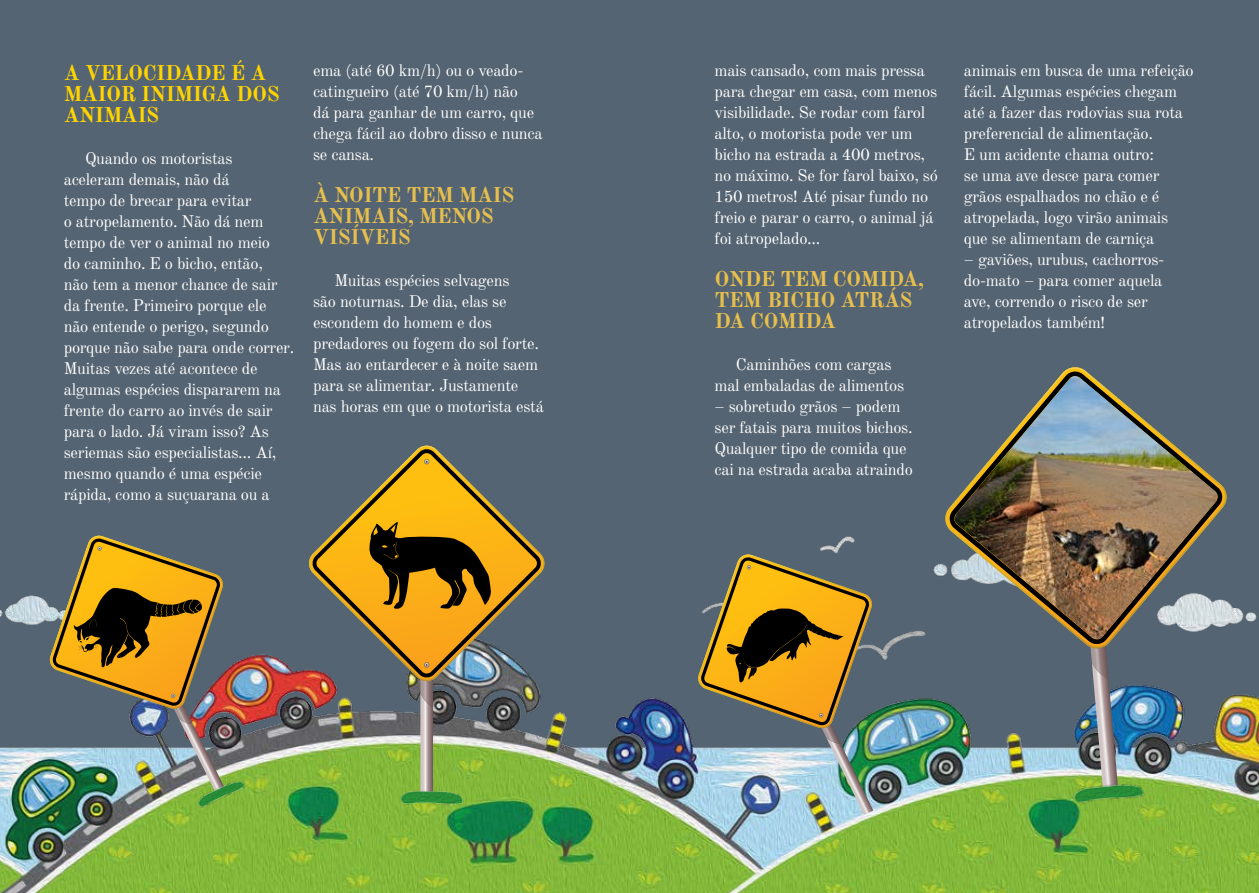
<style>
.page{position:relative;width:1259px;height:893px;background:#556472}
.page>*{position:absolute;margin:0;border:0;box-sizing:border-box;transform-origin:0 0}
.t1{font:700 21px/21px "Old Standard";letter-spacing:-.02em;color:#e7bf4d}
.t2{font:700 21px/21px "Old Standard";letter-spacing:-.02em;color:#ffd400}
.t3{font:16.5px/21px "Old Standard";letter-spacing:-.02em;color:#fff}
</style>
<div class="page">
<img style="left:0;top:535px;width:1259px;height:358px">
<svg style="left:420px;top:682px;width:13px;height:99px"></svg>
<svg style="left:309px;top:446px;width:237px;height:236px"></svg>
<svg style="left:424px;top:459px;width:5px;height:5px"></svg>
<svg style="left:424px;top:662px;width:5px;height:6px"></svg>
<svg style="left:365px;top:521px;width:126px;height:89px"></svg>
<img style="left:49px;top:536px;width:177px;height:259px">
<img style="left:697px;top:554px;width:176px;height:261px">
<img style="left:397px;top:781px;width:69px;height:32px">
<img style="left:190px;top:769px;width:61px;height:47px">
<svg style="left:1090px;top:650px;width:28px;height:121px"></svg>
<svg style="left:945px;top:367px;width:283px;height:283px"></svg>
<img style="left:1068px;top:771px;width:81px;height:43px">
<img style="left:951px;top:376px;width:269px;height:266px">
<p class="t2" style="left:64px;top:62px;width:217px">A VELOCIDADE É A<br>MAIOR INIMIGA DOS<br>ANIMAIS</p>
<p class="t3" style="left:64px;top:148px;width:232px;text-indent:21px">Quando os motoristas aceleram demais, não dá<br>tempo de brecar para evitar<br>o atropelamento. Não dá nem tempo de ver o animal no meio<br>do caminho. E o bicho, então,<br>não tem a menor chance de sair da frente. Primeiro porque ele não entende o perigo, segundo porque não sabe para onde correr.<br>Muitas vezes até acontece de algumas espécies dispararem na frente do carro ao invés de sair para o lado. Já viram isso? As seriemas são especialistas... Aí, mesmo quando é uma espécie rápida, como a suçuarana ou a</p>
<p class="t3" style="left:313px;top:61px;width:231px">ema (até 60 km/h) ou o veado&shy;catingueiro (até 70 km/h) não<br>dá para ganhar de um carro, que chega fácil ao dobro disso e nunca se cansa.</p>
<p class="t1" style="left:313px;top:185px;width:203px">À NOITE TEM MAIS<br>ANIMAIS, MENOS<br>VISÍVEIS</p>
<p class="t3" style="left:313px;top:270px;width:232px;text-indent:21px">Muitas espécies selvagens<br>são noturnas. De dia, elas se escondem do homem e dos predadores ou fogem do sol forte.<br>Mas ao entardecer e à noite saem para se alimentar. Justamente nas horas em que o motorista está</p>
<p class="t3" style="left:714px;top:60px;width:225px">mais cansado, com mais pressa para chegar em casa, com menos visibilidade. Se rodar com farol alto, o motorista pode ver um bicho na estrada a 400 metros, no máximo. Se for farol baixo, só<br>150 metros! Até pisar fundo no freio e parar o carro, o animal já foi atropelado...</p>
<p class="t1" style="left:714px;top:269px;width:211px">ONDE TEM COMIDA,<br>TEM BICHO ATRÁS<br>DA COMIDA</p>
<p class="t3" style="left:714px;top:354px;width:191px;text-align:center">Caminhões com cargas<br>mal embaladas de alimentos</p>
<p class="t3" style="left:714px;top:396px;width:200px">– sobretudo grãos – podem ser fatais para muitos bichos.<br>Qualquer tipo de comida que cai na estrada acaba atraindo</p>
<p class="t3" style="left:964px;top:60px;width:231px">animais em busca de uma refeição fácil. Algumas espécies chegam até a fazer das rodovias sua rota preferencial de alimentação.<br>E um acidente chama outro:<br>se uma ave desce para comer grãos espalhados no chão e é atropelada, logo virão animais que se alimentam de carniça</p>
<p class="t3" style="left:964px;top:249px;width:202px">– gaviões, urubus, cachorros&shy;do-mato – para comer aquela ave, correndo o risco de ser atropelados também!</p>
</div>
